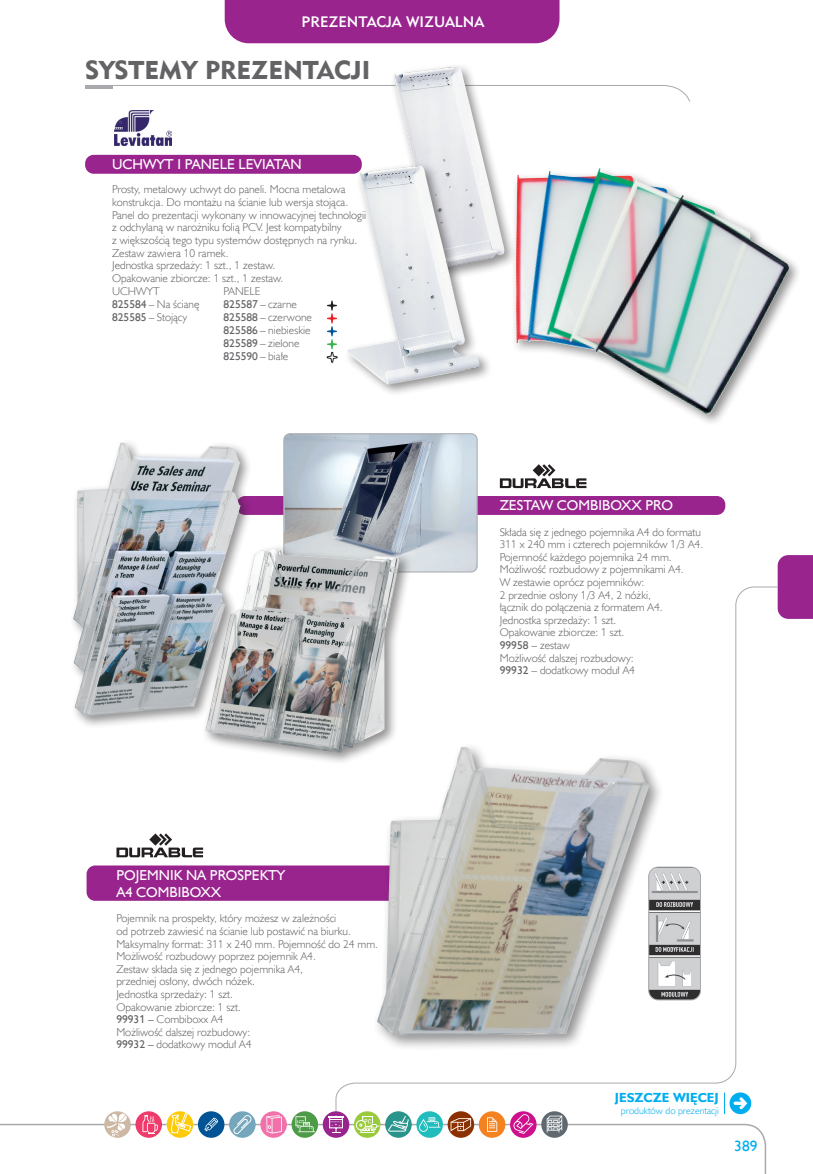
<style>
.page{position:relative;width:813px;height:1174px;background:#fff}
.page>*{position:absolute;margin:0;border:0;box-sizing:border-box;transform-origin:0 0}
.Rozdziały_nie_do_spisu{font:25.65px "Geometric 415 Blk EU";color:#636366}
.t1{font:15.3px "Humanst 521 EU";color:#00aeef}
.t2{font:15.15px "Geometric 415 Md EU";color:#fff}
.opis_produktów{font:14.4px "Humanst 521 EU";color:#fff}
.t3{font:700 13.2px "Humanst 521 EU";color:#00aeef}
.opis_produktów-2{font:11.4px/12.6px "Humanst 521 Lt EU";color:#636366}
.opis_produktów-3{font:11.4px "Humanst 521 EU";color:#636366}
.t4{font:9.9px "Humanst 521 Lt EU";color:#00aeef}
.s1{font-family:"Humanst 521 EU"}
.s2{font-family:"Humanst 521 Lt EU"}
</style>
<div class="page">
<div style="left:224px;top:0;width:335px;height:43px;background:#99248e"></div>
<svg style="left:85px;top:85px;width:605px;height:17px"></svg>
<hr style="left:85px;top:86px;width:28px;height:3px;background:#a8a9ad">
<svg style="left:0;top:1123px;width:766px;height:51px"></svg>
<div style="left:777px;top:555px;width:35px;height:64px;background:#99248e"></div>
<svg style="left:335px;top:586px;width:443px;height:529px"></svg>
<div style="left:416px;top:1111px;width:26px;height:26px;background:#21bdbd;border-radius:50%"></div>
<svg style="left:419px;top:1117px;width:21px;height:14px"></svg>
<div style="left:510px;top:1111px;width:26px;height:26px;background:#cf108c;border-radius:50%"></div>
<svg style="left:513px;top:1114px;width:20px;height:20px"></svg>
<div style="left:478px;top:1111px;width:27px;height:26px;background:#f58220;border-radius:50%"></div>
<svg style="left:487px;top:1117px;width:10px;height:14px"></svg>
<svg style="left:447px;top:1111px;width:27px;height:26px"></svg>
<svg style="left:450px;top:1118px;width:21px;height:13px"></svg>
<div style="left:354px;top:1111px;width:26px;height:26px;background:#99ca3b;border-radius:50%"></div>
<div style="left:355px;top:1120px;width:11px;height:10px;border:1px solid #fff;border-radius:50%"></div>
<svg style="left:359px;top:1115px;width:21px;height:18px"></svg>
<div style="left:322px;top:1111px;width:27px;height:26px;background:#99248e;border-radius:50%"></div>
<svg style="left:328px;top:1115px;width:15px;height:18px"></svg>
<svg style="left:291px;top:1111px;width:27px;height:26px"></svg>
<svg style="left:295px;top:1116px;width:20px;height:16px"></svg>
<svg style="left:260px;top:1111px;width:27px;height:26px"></svg>
<svg style="left:266px;top:1115px;width:15px;height:18px"></svg>
<div style="left:229px;top:1111px;width:26px;height:26px;background:#76a6bc;border-radius:50%"></div>
<svg style="left:233px;top:1114px;width:19px;height:20px"></svg>
<div style="left:198px;top:1111px;width:26px;height:26px;background:#005495;border-radius:50%"></div>
<svg style="left:204px;top:1117px;width:14px;height:14px"></svg>
<svg style="left:385px;top:1111px;width:26px;height:26px"></svg>
<svg style="left:388px;top:1115px;width:20px;height:16px"></svg>
<div style="left:541px;top:1111px;width:26px;height:26px;background:#5f696f;border-radius:50%"></div>
<svg style="left:546px;top:1115px;width:16px;height:17px"></svg>
<svg style="left:167px;top:1111px;width:28px;height:33px"></svg>
<div style="left:135px;top:1111px;width:27px;height:26px;background:#ef3b6b;border-radius:50%"></div>
<svg style="left:142px;top:1115px;width:16px;height:18px"></svg>
<svg style="left:104px;top:1111px;width:27px;height:26px"></svg>
<svg style="left:107px;top:1113px;width:19px;height:23px"></svg>
<svg style="left:729px;top:1092px;width:21px;height:22px"></svg>
<svg style="left:733px;top:1097px;width:13px;height:12px"></svg>
<svg style="left:723px;top:1092px;width:1px;height:22px"></svg>
<div style="left:389px;top:62px;width:128px;height:219px;background:#231f20;opacity:.5"></div>
<img style="left:393px;top:67px;width:112px;height:201px">
<div style="left:85px;top:155px;width:276px;height:19px;background:#99248e;border-radius:9px"></div>
<svg style="left:326px;top:300px;width:11px;height:63px"></svg>
<div style="left:343px;top:161px;width:149px;height:236px;background:#231f20;opacity:.5"></div>
<img style="left:346px;top:165px;width:133px;height:219px">
<div style="left:511px;top:164px;width:290px;height:262px;background:#fff"></div>
<img style="left:515px;top:168px;width:273px;height:246px">
<img style="left:114px;top:110px;width:58px;height:36px">
<div style="left:236px;top:496px;width:489px;height:19px;background:#99248e;border-radius:9px"></div>
<svg style="left:499px;top:464px;width:87px;height:24px"></svg>
<img style="left:285px;top:434px;width:192px;height:138px">
<div style="left:283px;top:433px;width:194px;height:139px;border:1px solid #a8a9ad;border-radius:6px"></div>
<div style="left:201px;top:543px;width:211px;height:222px;background:#231f20;opacity:.5"></div>
<img style="left:205px;top:548px;width:195px;height:204px">
<div style="left:69px;top:438px;width:184px;height:291px;background:#231f20;opacity:.5"></div>
<img style="left:73px;top:442px;width:168px;height:274px">
<div style="left:86px;top:865px;width:495px;height:35px;background:#99248e;border-radius:9px"></div>
<img style="left:664px;top:867px;width:36px;height:133px">
<div style="left:648px;top:866px;width:52px;height:134px;border:1px solid #a8a9ad;border-radius:9px"></div>
<svg style="left:116px;top:833px;width:87px;height:24px"></svg>
<div style="left:372px;top:741px;width:292px;height:311px;background:#231f20;opacity:.5"></div>
<img style="left:377px;top:747px;width:272px;height:288px">
<h3 class="t2" style="left:301px;top:12px;width:184px">PREZENTACJA WIZUALNA</h3>
<p class="Rozdziały_nie_do_spisu" style="left:85px;top:54px;width:286px">SYSTEMY PREZENTACJI</p>
<p class="opis_produktów" style="left:112px;top:155px;width:191px">UCHWYT I PANELE LEVIATAN</p>
<p class="opis_produktów-2" style="left:112px;top:183px;width:237px">Prosty, metalowy uchwyt do paneli. Mocna metalowa konstrukcja. Do montażu na ścianie lub wersja stojąca.</p>
<p class="opis_produktów-2" style="left:112px;top:208px;width:255px">Panel do prezentacji wykonany w innowacyjnej technologii z odchylaną w narożniku folią PCV. Jest kompatybilny<br>z większością tego typu systemów dostępnych na rynku.<br>Zestaw zawiera 10 ramek.</p>
<p class="opis_produktów-2" style="left:112px;top:259px;width:164px">Jednostka sprzedaży: 1 szt., 1 zestaw.</p>
<p class="opis_produktów-2" style="left:112px;top:271px;width:173px">Opakowanie zbiorcze: 1 szt., 1 zestaw.</p>
<p class="opis_produktów-2" style="left:112px;top:284px;width:49px">UCHWYT</p>
<p class="opis_produktów-2" style="left:223px;top:284px;width:38px">PANELE</p>
<p class="opis_produktów-2" style="left:112px;top:298px;width:89px"><span class="s1">825584</span> – Na ścianę</p>
<p class="opis_produktów-2" style="left:223px;top:298px;width:75px"><span class="s1">825587</span> – czarne</p>
<p class="opis_produktów-2" style="left:112px;top:311px;width:77px"><span class="s1">825585</span> – Stojący</p>
<p class="opis_produktów-2" style="left:223px;top:311px;width:90px"><span class="s1">825588</span> – czerwone</p>
<p class="opis_produktów-2" style="left:223px;top:324px;width:88px"><span class="s1">825586</span> – niebieskie</p>
<p class="opis_produktów-2" style="left:223px;top:337px;width:77px"><span class="s1">825589</span> – zielone</p>
<p class="opis_produktów-3" style="left:223px;top:349px;width:66px">825590 <span class="s2">– białe</span></p>
<p class="opis_produktów" style="left:499px;top:496px;width:175px">ZESTAW COMBIBOXX PRO</p>
<p class="opis_produktów-2" style="left:499px;top:525px;width:205px">Składa się z jednego pojemnika A4 do formatu 311 x 240 mm i czterech pojemników 1/3 A4.<br>Pojemność każdego pojemnika 24 mm.<br>Możliwość rozbudowy z pojemnikami A4.<br>W zestawie oprócz pojemników:<br>2 przednie osłony 1/3 A4, 2 nóżki,<br>łącznik do połączenia z formatem A4.</p>
<p class="opis_produktów-2" style="left:499px;top:613px;width:118px">Jednostka sprzedaży: 1 szt.</p>
<p class="opis_produktów-2" style="left:499px;top:626px;width:126px">Opakowanie zbiorcze: 1 szt.</p>
<p class="opis_produktów-2" style="left:499px;top:638px;width:72px"><span class="s1">99958</span> – zestaw</p>
<p class="opis_produktów-2" style="left:499px;top:651px;width:135px">Możliwość dalszej rozbudowy:</p>
<p class="opis_produktów-2" style="left:499px;top:664px;width:137px"><span class="s1">99932</span> – dodatkowy moduł A4</p>
<p class="opis_produktów" style="left:116px;top:866px;width:170px">POJEMNIK NA PROSPEKTY</p>
<p class="opis_produktów" style="left:116px;top:883px;width:106px">A4 COMBIBOXX</p>
<p class="opis_produktów-2" style="left:116px;top:912px;width:263px">Pojemnik na prospekty, który możesz w zależności<br>od potrzeb zawiesić na ścianie lub postawić na biurku.<br>Maksymalny format: 311 x 240 mm. Pojemność do 24 mm.<br>Możliwość rozbudowy poprzez pojemnik A4.</p>
<p class="opis_produktów-2" style="left:116px;top:962px;width:188px">Zestaw składa się z jednego pojemnika A4, przedniej osłony, dwóch nóżek.</p>
<p class="opis_produktów-2" style="left:116px;top:987px;width:118px">Jednostka sprzedaży: 1 szt.</p>
<p class="opis_produktów-2" style="left:116px;top:1000px;width:126px">Opakowanie zbiorcze: 1 szt.</p>
<p class="opis_produktów-2" style="left:116px;top:1012px;width:108px"><span class="s1">99931 –</span> Combiboxx A4</p>
<p class="opis_produktów-2" style="left:116px;top:1025px;width:135px">Możliwość dalszej rozbudowy:</p>
<p class="opis_produktów-2" style="left:116px;top:1038px;width:137px"><span class="s1">99932 –</span> dodatkowy moduł A4</p>
<p class="t3" style="left:614px;top:1089px;width:105px">JESZCZE WIĘCEJ</p>
<p class="t4" style="left:620px;top:1104px;width:99px">produktów do prezentacji</p>
<h2 class="t1" style="left:734px;top:1136px;width:25px">389</h2>
</div>
